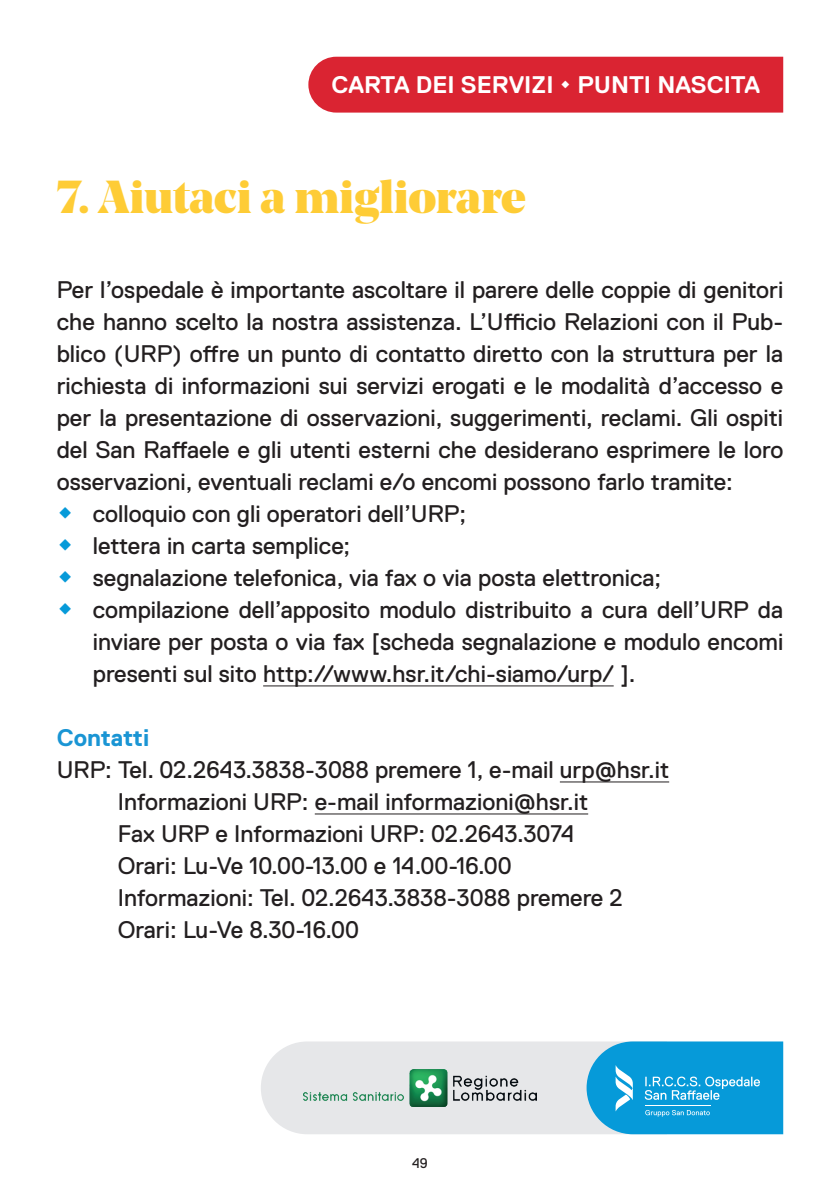
<style>
.page{position:relative;width:840px;height:1191px;background:#fff}
.page>*{position:absolute;margin:0;border:0;box-sizing:border-box;transform-origin:0 0}
.t1{font:900 46px "Noe Display";color:#fecc36}
.t2{font:24px/32px "Replica";color:#231f20;text-align:justify}
.t3{font:700 24px "Replica";color:#fff}
.t4{font:700 24px "Replica";letter-spacing:-.01em;color:#1a95d4}
.t5{font:14px "Replica";color:#231f20}
.s1{font-weight:700;font-size:36px;color:#069ad9}
</style>
<div class="page">
<div style="left:308px;top:57px;width:474px;height:56px;background:#da2432"></div>
<svg style="left:261px;top:1041px;width:521px;height:93px;background:#8ec9e3"></svg>
<img style="left:303px;top:1069px;width:233px;height:37px">
<hr style="left:263px;top:685px;width:350px;height:1px;background:#231f20">
<hr style="left:559px;top:781px;width:109px;height:1px;background:#231f20">
<hr style="left:314px;top:813px;width:274px;height:1px;background:#231f20">
<p class="t3" style="left:331px;top:71px;width:429px">CARTA DEI SERVIZI • PUNTI NASCITA</p>
<h1 class="t1" style="left:57px;top:167px;width:470px">7. Aiutaci a migliorare</h1>
<p class="t2" style="left:57px;top:274px;width:727px">Per l’ospedale è importante ascoltare il parere delle coppie di genitori che hanno scelto la nostra assistenza. L’Ufficio Relazioni con il Pub&shy;blico (URP) offre un punto di contatto diretto con la struttura per la richiesta di informazioni sui servizi erogati e le modalità d’accesso e per la presentazione di osservazioni, suggerimenti, reclami. Gli ospiti del San Raffaele e gli utenti esterni che desiderano esprimere le loro osservazioni, eventuali reclami e/o encomi possono farlo tramite:</p>
<p class="t2" style="left:57px;top:498px;width:410px"><span class="s1">•</span> colloquio con gli operatori dell’URP;</p>
<p class="t2" style="left:57px;top:530px;width:295px"><span class="s1">•</span> lettera in carta semplice;</p>
<p class="t2" style="left:57px;top:562px;width:605px"><span class="s1">•</span> segnalazione telefonica, via fax o via posta elettronica;</p>
<p class="t2" style="left:93px;top:594px;width:691px;text-indent:-36px"><span class="s1">•</span> compilazione dell’apposito modulo distribuito a cura dell’URP da inviare per posta o via fax [scheda segnalazione e modulo encomi presenti sul sito http://www.hsr.it/chi-siamo/urp/ ].</p>
<p class="t4" style="left:57px;top:724px;width:94px">Contatti</p>
<p class="t2" style="left:118px;top:754px;width:552px;text-align:left;text-indent:-61px">URP: Tel. 02.2643.3838-3088 premere 1, e-mail urp@hsr.it Informazioni URP: e-mail informazioni@hsr.it<br>Fax URP e Informazioni URP: 02.2643.3074<br>Orari: Lu-Ve 10.00-13.00 e 14.00-16.00<br>Informazioni: Tel. 02.2643.3838-3088 premere 2<br>Orari: Lu-Ve 8.30-16.00</p>
<p class="t5" style="left:412px;top:1155px;width:17px">49</p>
</div>
